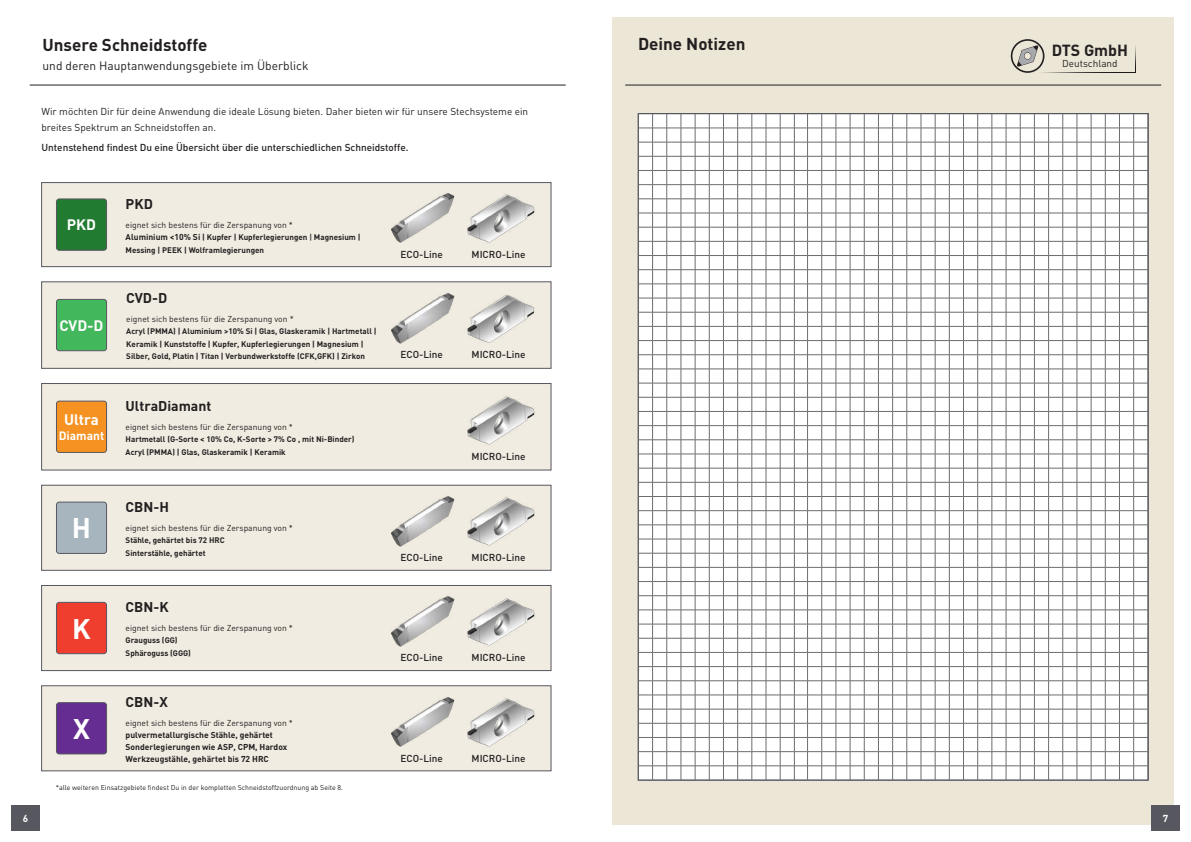
<style>
.page{position:relative;width:1191px;height:842px;background:#fff}
.page>*{position:absolute;margin:0;border:0;box-sizing:border-box;transform-origin:0 0}
.t1{font:700 28px "DIN Pro";color:#fff}
.t2{font:700 17px "DIN Pro";color:#231f20}
.t3{font:700 15.9px "DIN Pro";color:#231f20}
.t4{font:700 15px "DIN Pro";color:#fff}
.t5{font:700 14px "DIN Pro";color:#231f20}
.t6{font:12px "DIN Pro";color:#231f20}
.t7{font:700 12px "DIN Pro";color:#fff}
.t8{font:500 10px "DIN Pro";color:#231f20}
.t9{font:10px/16px "DIN Pro";color:#231f20}
.t10{font:700 10px "DIN Pro";color:#fff}
.t11{font:9.9px "DIN Pro";color:#231f20}
.t12{font:8.5px "DIN Pro";color:#231f20}
.t13{font:700 8.5px/12px "DIN Pro";color:#231f20}
.t14{font:700 8px/12.4px "DIN Pro";color:#231f20}
.t15{font:7px "DIN Pro";color:#231f20}
.s1{font-size:8.5px}
.s2{font-weight:500}
</style>
<div class="page">
<div style="left:612px;top:17px;width:562px;height:808px;background:#ece6d6"></div>
<div style="left:1151px;top:805px;width:28px;height:26px;background:#575760"></div>
<div style="left:11px;top:805px;width:29px;height:26px;background:#575760"></div>
<svg style="left:1044px;top:72px;width:91px;height:1px"></svg>
<svg style="left:1135px;top:46px;width:1px;height:26px"></svg>
<svg style="left:1010px;top:39px;width:34px;height:34px"></svg>
<hr style="left:30px;top:85px;width:536px;height:1px;background:#231f20">
<hr style="left:625px;top:85px;width:536px;height:1px;background:#231f20">
<svg style="left:638px;top:115px;width:510px;height:666px;background:#e9e9ea"></svg>
<div style="left:41px;top:182px;width:510px;height:85px;background:#f1ece2;border:1px solid #575760"></div>
<div style="left:56px;top:199px;width:51px;height:51px;background:#217b31;border-radius:3px"></div>
<div style="left:56px;top:199px;width:51px;height:52px;border:1px solid #575760;border-radius:3px"></div>
<img style="left:467px;top:194px;width:68px;height:49px">
<img style="left:391px;top:193px;width:64px;height:50px">
<div style="left:41px;top:282px;width:510px;height:86px;background:#f1ece2"></div>
<div style="left:56px;top:299px;width:51px;height:52px;background:#42b75b;border-radius:3px"></div>
<div style="left:56px;top:299px;width:51px;height:52px;border:1px solid #575760;border-radius:3px"></div>
<img style="left:391px;top:293px;width:143px;height:51px">
<div style="left:41px;top:383px;width:510px;height:87px;background:#f1ece2;border:1px solid #575760"></div>
<div style="left:56px;top:401px;width:51px;height:51px;background:#f59222;border-radius:3px"></div>
<div style="left:56px;top:401px;width:51px;height:52px;border:1px solid #575760;border-radius:3px"></div>
<img style="left:467px;top:396px;width:68px;height:49px">
<div style="left:41px;top:485px;width:510px;height:85px;background:#f1ece2;border:1px solid #575760"></div>
<div style="left:56px;top:502px;width:51px;height:51px;background:#a7b6be;border-radius:3px"></div>
<div style="left:56px;top:502px;width:51px;height:52px;border:1px solid #575760;border-radius:3px"></div>
<img style="left:467px;top:497px;width:68px;height:49px">
<img style="left:391px;top:496px;width:64px;height:51px">
<div style="left:41px;top:686px;width:510px;height:85px;background:#f1ece2;border:1px solid #575760"></div>
<div style="left:56px;top:703px;width:51px;height:51px;background:#652d91;border-radius:3px"></div>
<div style="left:56px;top:702px;width:51px;height:52px;border:1px solid #575760;border-radius:3px"></div>
<img style="left:467px;top:698px;width:68px;height:49px">
<img style="left:391px;top:697px;width:64px;height:50px">
<div style="left:41px;top:585px;width:510px;height:86px;background:#f1ece2;border:1px solid #575760"></div>
<div style="left:56px;top:602px;width:51px;height:52px;background:#ef3e2e;border-radius:3px"></div>
<div style="left:56px;top:602px;width:51px;height:52px;border:1px solid #575760;border-radius:3px"></div>
<img style="left:467px;top:598px;width:68px;height:48px">
<img style="left:391px;top:596px;width:64px;height:51px">
<h2 class="t2" style="left:43px;top:34px;width:166px">Unsere Schneidstoffe</h2>
<h2 class="t2" style="left:638px;top:32px;width:109px">Deine Notizen</h2>
<h3 class="t6" style="left:43px;top:58px;width:267px">und deren Hauptanwendungsgebiete im Überblick</h3>
<p class="t9" style="left:41px;top:103px;width:488px">Wir möchten Dir für deine Anwendung die ideale Lösung bieten. Daher bieten wir für unsere Stechsysteme ein breites Spektrum an Schneidstoffen an.</p>
<p class="t8" style="left:41px;top:141px;width:368px">Untenstehend findest Du eine Übersicht über die unterschiedlichen Schneidstoffe.</p>
<h3 class="t4" style="left:67px;top:215px;width:31px">PKD</h3>
<h3 class="t4" style="left:59px;top:315px;width:46px">CVD-D</h3>
<h3 class="t4" style="left:64px;top:410px;width:36px">Ultra</h3>
<h3 class="t7" style="left:59px;top:427px;width:47px">Diamant</h3>
<h1 class="t1" style="left:72px;top:509px;width:21px">H</h1>
<h1 class="t1" style="left:72px;top:609px;width:20px">K</h1>
<h1 class="t1" style="left:73px;top:710px;width:18px">X</h1>
<h3 class="t5" style="left:126px;top:194px;width:29px">PKD</h3>
<p class="t12" style="left:126px;top:219px;width:169px">eignet sich bestens für die Zerspanung von *</p>
<p class="t14" style="left:126px;top:231px;width:236px"><span class="s1">Aluminium &lt;10% Si</span> | Kupfer | Kupferlegierungen <span class="s2">|</span> Magnesium |<br>Messing | PEEK | Wolframlegierungen</p>
<h3 class="t5" style="left:126px;top:289px;width:43px">CVD-D</h3>
<p class="t12" style="left:126px;top:313px;width:169px">eignet sich bestens für die Zerspanung von *</p>
<p class="t14" style="left:126px;top:325px;width:252px">Acryl (PMMA) | Aluminium &gt;10% Si | Glas, Glaskeramik | Hartmetall |<br>Keramik | Kunststoffe | Kupfer, Kupferlegierungen | Magnesium |<br>Silber, Gold, Platin | Titan | Verbundwerkstoffe (CFK,GFK) | Zirkon</p>
<h3 class="t5" style="left:126px;top:396px;width:87px">UltraDiamant</h3>
<p class="t12" style="left:126px;top:421px;width:169px">eignet sich bestens für die Zerspanung von *</p>
<p class="t14" style="left:126px;top:433px;width:230px">Hartmetall (G-Sorte &lt; 10% Co, K-Sorte &gt; 7% Co , mit Ni-Binder)<br>Acryl (PMMA) | Glas, Glaskeramik | Keramik</p>
<h3 class="t5" style="left:126px;top:497px;width:45px">CBN-H</h3>
<p class="t12" style="left:126px;top:522px;width:169px">eignet sich bestens für die Zerspanung von *</p>
<p class="t14" style="left:126px;top:534px;width:101px">Stähle, gehärtet bis 72 HRC<br>Sinterstähle, gehärtet</p>
<h3 class="t5" style="left:126px;top:598px;width:45px">CBN-K</h3>
<p class="t12" style="left:126px;top:622px;width:169px">eignet sich bestens für die Zerspanung von *</p>
<p class="t14" style="left:126px;top:634px;width:67px">Grauguss (GG)<br>Sphäroguss (GGG)</p>
<h3 class="t5" style="left:126px;top:692px;width:44px">CBN-X</h3>
<p class="t12" style="left:126px;top:717px;width:169px">eignet sich bestens für die Zerspanung von *</p>
<p class="t13" style="left:126px;top:728px;width:163px">pulvermetallurgische Stähle, gehärtet<br>Sonderlegierungen wie ASP, CPM, Hardox<br>Werkzeugstähle, gehärtet bis 72 HRC</p>
<p class="t15" style="left:56px;top:782px;width:289px">*alle weiteren Einsatzgebiete findest Du in der kompletten Schneidstoffzuordnung ab Seite 8.</p>
<p class="t8" style="left:400px;top:247px;width:44px">ECO-Line</p>
<p class="t8" style="left:471px;top:247px;width:56px">MICRO-Line</p>
<p class="t8" style="left:400px;top:348px;width:44px">ECO-Line</p>
<p class="t8" style="left:471px;top:348px;width:56px">MICRO-Line</p>
<p class="t8" style="left:471px;top:450px;width:56px">MICRO-Line</p>
<p class="t8" style="left:400px;top:551px;width:44px">ECO-Line</p>
<p class="t8" style="left:471px;top:551px;width:56px">MICRO-Line</p>
<p class="t8" style="left:400px;top:651px;width:44px">ECO-Line</p>
<p class="t8" style="left:471px;top:651px;width:56px">MICRO-Line</p>
<p class="t8" style="left:400px;top:751px;width:44px">ECO-Line</p>
<p class="t8" style="left:471px;top:751px;width:56px">MICRO-Line</p>
<h3 class="t3" style="left:1051px;top:40px;width:78px">DTS GmbH</h3>
<p class="t11" style="left:1062px;top:57px;width:57px">Deutschland</p>
<p class="t10" style="left:23px;top:811px;width:7px">6</p>
<p class="t10" style="left:1162px;top:811px;width:7px">7</p>
</div>
